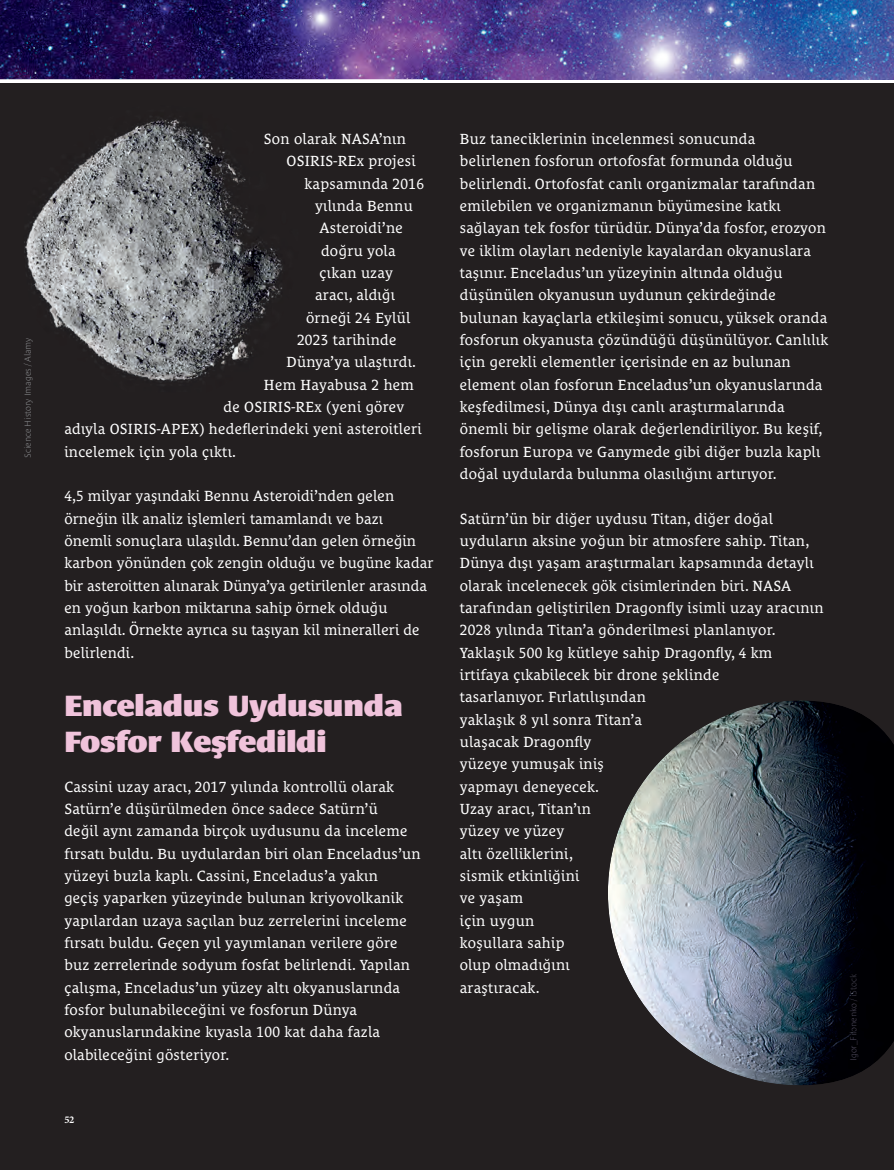
<style>
.page{position:relative;width:894px;height:1170px;background:#fff}
.page>*{position:absolute;margin:0;border:0;box-sizing:border-box;transform-origin:0 0}
.t1{font:900 30px/36px "Le Monde Sans Pro";letter-spacing:-.01em;color:#f0c3db}
.t2{font:15px/22.4px "Le Monde Courrier Pro";letter-spacing:.02em;color:#fff}
.t3{font:700 10.35px "Minion Pro";color:#fff}
.t4{font:300 expanded 9px "Le Monde Sans Pro";letter-spacing:-.01em;color:#939598}
.t5{font:300 expanded 9px "Le Monde Sans Pro";letter-spacing:-.01em;color:#565164}
.s1{color:#575264}
.s2{color:#565565}
</style>
<div class="page">
<div style="left:0;top:83px;width:893px;height:1086px;background:#231f20"></div>
<img style="left:0;top:0;width:424px;height:79px">
<img style="left:424px;top:0;width:469px;height:79px">
<img style="left:24px;top:116px;width:259px;height:266px">
<div style="left:24px;top:337px;width:9px;height:120px;background:#231f20"></div>
<img style="left:608px;top:700px;width:285px;height:385px">
<img style="left:849px;top:973px;width:9px;height:86px">
<p class="t4" style="left:24px;top:458px;width:122px;rotate:-90deg">Science History Images / Alamy</p>
<p class="t2" style="left:264px;top:129px;width:143px">Son olarak NASA’nın</p>
<p class="t2" style="left:286px;top:151px;width:131px">OSIRIS-REx projesi</p>
<p class="t2" style="left:304px;top:173px;width:121px">kapsamında 2016</p>
<p class="t2" style="left:315px;top:196px;width:99px">yılında Bennu</p>
<p class="t2" style="left:319px;top:218px;width:85px">Asteroidi’ne</p>
<p class="t2" style="left:321px;top:240px;width:76px">doğru yola</p>
<p class="t2" style="left:319px;top:263px;width:75px">çıkan uzay</p>
<p class="t2" style="left:315px;top:285px;width:82px">aracı, aldığı</p>
<p class="t2" style="left:306px;top:307px;width:106px">örneği 24 Eylül</p>
<p class="t2" style="left:297px;top:330px;width:101px">2023 tarihinde</p>
<p class="t2" style="left:286px;top:352px;width:131px">Dünya’ya ulaştırdı.</p>
<p class="t2" style="left:264px;top:374px;width:151px">Hem Hayabusa 2 hem</p>
<p class="t2" style="left:223px;top:396px;width:182px">de OSIRIS-REx (yeni görev</p>
<p class="t2" style="left:64px;top:419px;width:359px">adıyla OSIRIS-APEX) hedeflerindeki yeni asteroitleri</p>
<p class="t2" style="left:64px;top:441px;width:173px">incelemek için yola çıktı.</p>
<p class="t2" style="left:64px;top:486px;width:370px">4,5 milyar yaşındaki Bennu Asteroidi’nden gelen örneğin ilk analiz işlemleri tamamlandı ve bazı önemli sonuçlara ulaşıldı. Bennu’dan gelen örneğin karbon yönünden çok zengin olduğu ve bugüne kadar bir asteroitten alınarak Dünya’ya getirilenler arasında en yoğun karbon miktarına sahip örnek olduğu anlaşıldı. Örnekte ayrıca su taşıyan kil mineralleri de belirlendi.</p>
<h1 class="t1" style="left:64px;top:689px;width:340px">Enceladus Uydusunda<br>Fosfor Keşfedildi</h1>
<p class="t2" style="left:64px;top:776px;width:357px">Cassini uzay aracı, 2017 yılında kontrollü olarak Satürn’e düşürülmeden önce sadece Satürn’ü<br>değil aynı zamanda birçok uydusunu da inceleme fırsatı buldu. Bu uydulardan biri olan Enceladus’un yüzeyi buzla kaplı. Cassini, Enceladus’a yakın<br>geçiş yaparken yüzeyinde bulunan kriyovolkanik yapılardan uzaya saçılan buz zerrelerini inceleme fırsatı buldu. Geçen yıl yayımlanan verilere göre buz zerrelerinde sodyum fosfat belirlendi. Yapılan çalışma, Enceladus’un yüzey altı okyanuslarında fosfor bulunabileceğini ve fosforun Dünya okyanuslarındakine kıyasla 100 kat daha fazla olabileceğini gösteriyor.</p>
<p class="t3" style="left:64px;top:1112px;width:12px">52</p>
<p class="t2" style="left:459px;top:129px;width:370px">Buz taneciklerinin incelenmesi sonucunda belirlenen fosforun ortofosfat formunda olduğu belirlendi. Ortofosfat canlı organizmalar tarafından emilebilen ve organizmanın büyümesine katkı sağlayan tek fosfor türüdür. Dünya’da fosfor, erozyon ve iklim olayları nedeniyle kayalardan okyanuslara taşınır. Enceladus’un yüzeyinin altında olduğu düşünülen okyanusun uydunun çekirdeğinde bulunan kayaçlarla etkileşimi sonucu, yüksek oranda fosforun okyanusta çözündüğü düşünülüyor. Canlılık için gerekli elementler içerisinde en az bulunan element olan fosforun Enceladus’un okyanuslarında keşfedilmesi, Dünya dışı canlı araştırmalarında önemli bir gelişme olarak değerlendiriliyor. Bu keşif, fosforun Europa ve Ganymede gibi diğer buzla kaplı doğal uydularda bulunma olasılığını artırıyor.</p>
<p class="t2" style="left:459px;top:508px;width:365px">Satürn’ün bir diğer uydusu Titan, diğer doğal uyduların aksine yoğun bir atmosfere sahip. Titan,<br>Dünya dışı yaşam araştırmaları kapsamında detaylı olarak incelenecek gök cisimlerinden biri. NASA tarafından geliştirilen Dragonfly isimli uzay aracının<br>2028 yılında Titan’a gönderilmesi planlanıyor.<br>Yaklaşık 500 kg kütleye sahip Dragonfly, 4 km irtifaya çıkabilecek bir drone şeklinde<br>tasarlanıyor. Fırlatılışından<br>yaklaşık 8 yıl sonra Titan’a<br>ulaşacak Dragonfly<br>yüzeye yumuşak iniş<br>yapmayı deneyecek.<br>Uzay aracı, Titan’ın<br>yüzey ve yüzey<br>altı özelliklerini,<br>sismik etkinliğini<br>ve yaşam<br>için uygun<br>koşullara sahip<br>olup olmadığını<br>araştıracak.</p>
<p class="t5" style="left:849px;top:1060px;width:89px;rotate:-90deg">Igor_Filonenko / <span class="s1">iSt</span><span class="s2">ock</span></p>
</div>
